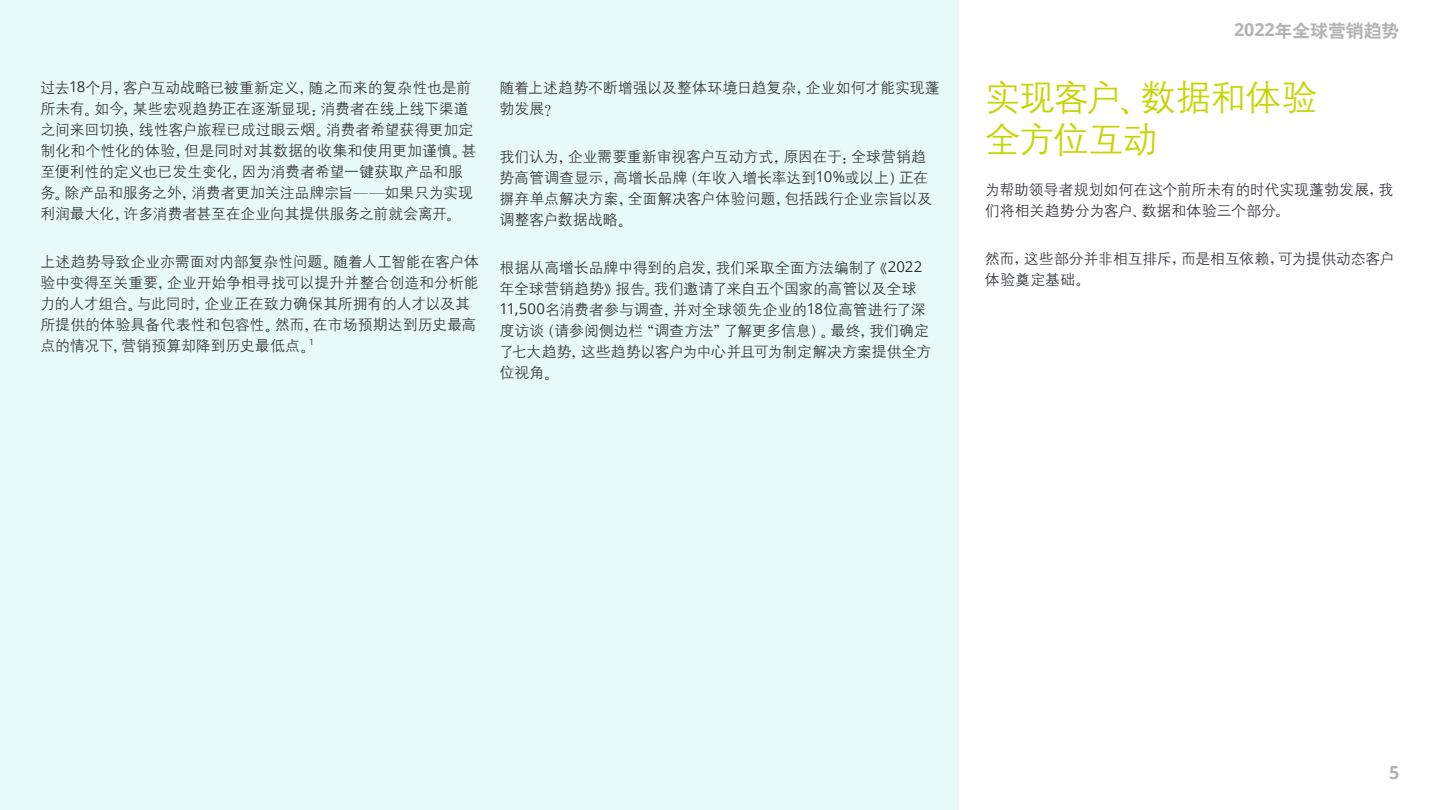
<style>
.page{position:relative;width:1440px;height:810px;background:#fff}
.page>*{position:absolute;margin:0;border:0;box-sizing:border-box;transform-origin:0 0}
.t1{font:36px/42px "H Yg 2 gj";letter-spacing:-.04em;color:#c4d600}
.t2{font:18px "H Yb 2 gj";letter-spacing:-.01em;color:#b3b3b3}
.t3{font:700 18px "Open Sans";color:#b3b3b3}
.t4{font:15px/21px "H Yg 2 gj";letter-spacing:-.015em;color:#32343a}
.s1{font-family:"Open Sans"}
.s2{font-family:"H Ya 6 gj"}
.s3{font-family:"Open Sans";font-weight:700}
</style>
<div class="page">
<div style="left:0;top:0;width:958px;height:810px;background:#e7faf9"></div>
<p class="t4" style="left:40px;top:77px;width:438px">过去<span class="s1">18</span>个月<span class="s2">，</span>客户互动战略已被重新定义<span class="s2">，</span>随之而来的复杂性也是前所未有<span class="s2">。</span>如今<span class="s2">，</span>某些宏观趋势正在逐渐显现<span class="s2">：</span>消费者在线上线下渠道之间来回切换<span class="s2">，</span>线性客户旅程已成过眼云烟<span class="s2">。</span>消费者希望获得更加定制化和个性化的体验<span class="s2">，</span>但是同时对其数据的收集和使用更加谨慎<span class="s2">。</span>甚至便利性的定义也已发生变化<span class="s2">，</span>因为消费者希望一键获取产品和服务<span class="s2">。</span>除产品和服务之外<span class="s2">，</span>消费者更加关注品牌宗旨<span class="s2">——</span>如果只为实现利润最大化<span class="s2">，</span>许多消费者甚至在企业向其提供服务之前就会离开<span class="s2">。</span></p>
<p class="t4" style="left:40px;top:251px;width:440px">上述趋势导致企业亦需面对内部复杂性问题<span class="s2">。</span>随着人工智能在客户体验中变得至关重要<span class="s2">，</span>企业开始争相寻找可以提升并整合创造和分析能力的人才组合<span class="s2">。</span>与此同时<span class="s2">，</span>企业正在致力确保其所拥有的人才以及其所提供的体验具备代表性和包容性<span class="s2">。</span>然而<span class="s2">，</span>在市场预期达到历史最高点的情况下<span class="s2">，</span>营销预算却降到历史最低点<span class="s2">。</span><sup>1</sup></p>
<p class="t4" style="left:500px;top:77px;width:442px">随着上述趋势不断增强以及整体环境日趋复杂<span class="s2">，</span>企业如何才能实现蓬勃发展<span class="s2">？</span></p>
<p class="t4" style="left:500px;top:146px;width:434px">我们认为<span class="s2">，</span>企业需要重新审视客户互动方式<span class="s2">，</span>原因在于<span class="s2">：</span>全球营销趋势高管调查显示<span class="s2">，</span>高增长品牌<span class="s2">（</span>年收入增长率达到<span class="s1">10%</span>或以上<span class="s2">）</span>正在摒弃单点解决方案<span class="s2">，</span>全面解决客户体验问题<span class="s2">，</span>包括践行企业宗旨以及调整客户数据战略<span class="s2">。</span></p>
<p class="t4" style="left:500px;top:257px;width:433px">根据从高增长品牌中得到的启发<span class="s2">，</span>我们采取全面方法编制了<span class="s2">《</span><span class="s1">2022</span>年全球营销趋势<span class="s2">》</span>报告<span class="s2">。</span>我们邀请了来自五个国家的高管以及全球<br><span class="s1">11,500</span>名消费者参与调查<span class="s2">，</span>并对全球领先企业的<span class="s1">18</span>位高管进行了深度访谈<span class="s2">（</span>请参阅侧边栏<span class="s2">“</span>调查方法<span class="s2">”</span>了解更多信息<span class="s2">）。</span>最终<span class="s2">，</span>我们确定了七大趋势<span class="s2">，</span>这些趋势以客户为中心并且可为制定解决方案提供全方位视角<span class="s2">。</span></p>
<p class="t2" style="left:1234px;top:21px;width:167px"><span class="s3">2022</span>年全球营销趋势</p>
<h1 class="t1" style="left:985px;top:77px;width:334px">实现客户<span class="s2">、</span>数据和体验全方位互动</h1>
<p class="t4" style="left:985px;top:179px;width:410px">为帮助领导者规划如何在这个前所未有的时代实现蓬勃发展<span class="s2">，</span>我们将相关趋势分为客户<span class="s2">、</span>数据和体验三个部分<span class="s2">。</span></p>
<p class="t4" style="left:985px;top:248px;width:411px">然而<span class="s2">，</span>这些部分并非相互排斥<span class="s2">，</span>而是相互依赖<span class="s2">，</span>可为提供动态客户体验奠定基础<span class="s2">。</span></p>
<p class="t3" style="left:1389px;top:760px;width:12px">5</p>
</div>
